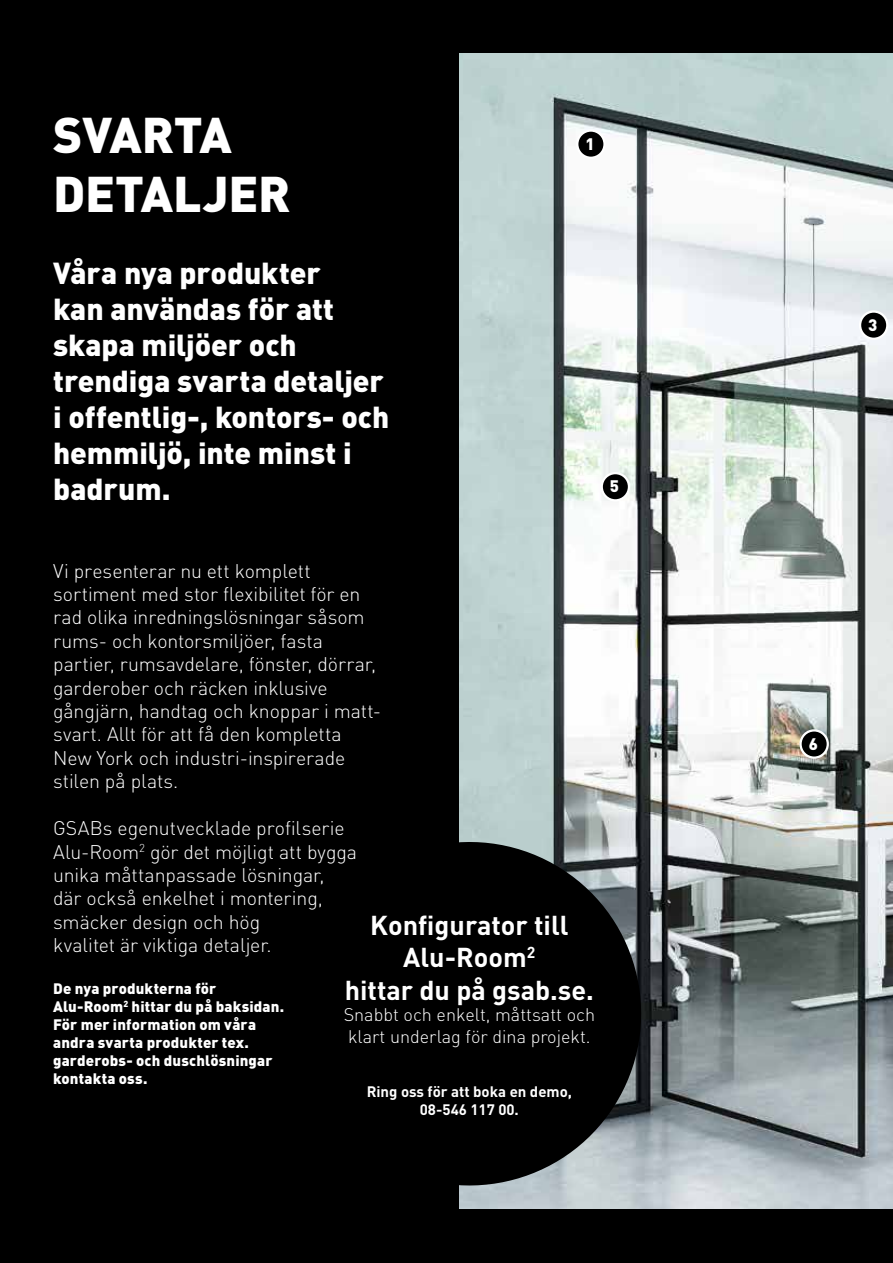
<style>
.page{position:relative;width:893px;height:1263px;background:#000}
.page>*{position:absolute;margin:0;border:0;box-sizing:border-box;transform-origin:0 0}
.t1{font:900 49.5px/59.4px "DIN";letter-spacing:-.005em;color:#fff}
.t2{font:900 30px/36px "DIN";color:#fff}
.t3{font:700 27px/32.4px "DIN";color:#fff;text-align:center}
.t4{font:300 19.5px/23.4px "DIN";letter-spacing:-.005em;color:#fff}
.t5{font:300 18px/21.6px "DIN";color:#fff}
.t6{font:900 16.5px "DIN";color:#fff}
.t7{font:900 15px/18px "DIN";letter-spacing:.01em;color:#fff}
.t8{font:700 15px/18px "DIN";color:#fff;text-align:center}
</style>
<div class="page">
<img style="left:459px;top:53px;width:434px;height:1156px">
<div style="left:577px;top:131px;width:27px;height:27px;background:#000;border-radius:50%"></div>
<div style="left:576px;top:129px;width:30px;height:30px;border:2px solid #fff;border-radius:50%"></div>
<div style="left:602px;top:473px;width:27px;height:27px;background:#000;border-radius:50%"></div>
<div style="left:601px;top:472px;width:29px;height:29px;border:2px solid #fff;border-radius:50%"></div>
<div style="left:800px;top:730px;width:28px;height:28px;background:#000;border-radius:50%"></div>
<div style="left:799px;top:729px;width:30px;height:30px;border:2px solid #fff;border-radius:50%"></div>
<div style="left:860px;top:312px;width:27px;height:27px;background:#000;border-radius:50%"></div>
<div style="left:859px;top:310px;width:29px;height:30px;border:2px solid #fff;border-radius:50%"></div>
<svg style="left:459px;top:814px;width:210px;height:393px"></svg>
<h1 class="t1" style="left:53px;top:103px;width:239px">SVARTA<br>DETALJER</h1>
<h2 class="t2" style="left:53px;top:254px;width:338px">Våra nya produkter<br>kan användas för att skapa miljöer och trendiga svarta detaljer i offentlig-, kontors- och hemmiljö, inte minst i badrum.</h2>
<p class="t6" style="left:585px;top:133px;width:11px">1</p>
<p class="t6" style="left:610px;top:475px;width:11px">5</p>
<p class="t4" style="left:53px;top:558px;width:330px">Vi presenterar nu ett komplett sortiment med stor flexibilitet för en rad olika inredningslösningar såsom rums- och kontorsmiljöer, fasta partier, rumsavdelare, fönster, dörrar, garderober och räcken inklusive gångjärn, handtag och knoppar i matt&shy;svart. Allt för att få den kompletta New York och industri-inspirerade stilen på plats.</p>
<p class="t4" style="left:53px;top:816px;width:305px">GSABs egenutvecklade profilserie<br>Alu-Room<sup>2</sup> gör det möjligt att bygga unika måttanpassade lösningar, där också enkelhet i montering, smäcker design och hög<br>kvalitet är viktiga detaljer.</p>
<p class="t7" style="left:53px;top:978px;width:232px">De nya produkterna för<br>Alu-Room<sup>2</sup> hittar du på baksidan.<br>För mer information om våra andra svarta produkter tex. garderobs- och duschlösningar kontakta oss.</p>
<h3 class="t3" style="left:345px;top:908px;width:251px">Konfigurator till<br>Alu-Room<sup>2<br></sup>hittar du på gsab.se.</h3>
<p class="t5" style="left:344px;top:1003px;width:253px">Snabbt och enkelt, måttsatt och klart underlag för dina projekt.</p>
<p class="t8" style="left:367px;top:1082px;width:207px">Ring oss för att boka en demo,<br>08-546 117 00.</p>
<p class="t6" style="left:868px;top:314px;width:11px">3</p>
<p class="t6" style="left:809px;top:732px;width:11px">6</p>
</div>
